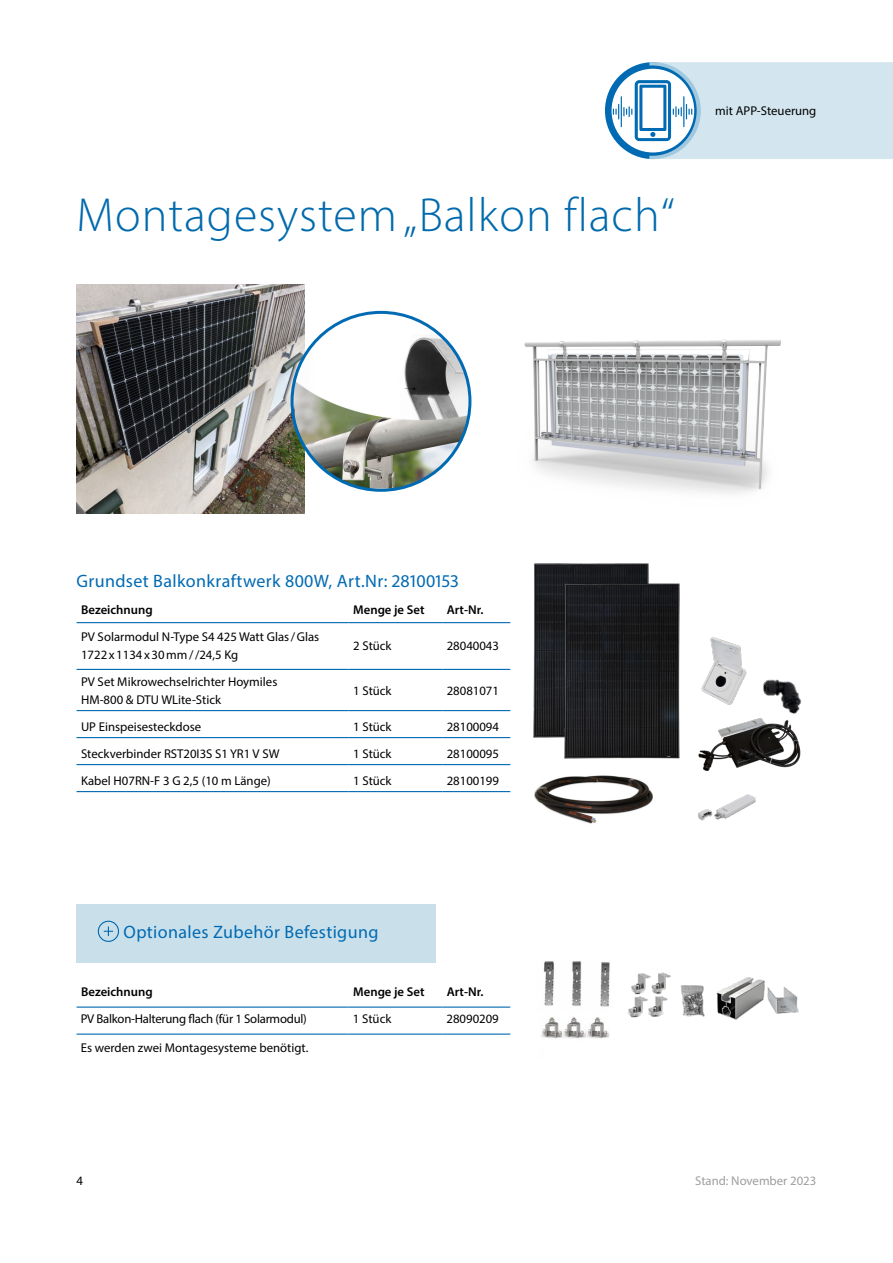
<style>
.page{position:relative;width:893px;height:1263px;background:#fff}
.page>*{position:absolute;margin:0;border:0;box-sizing:border-box;transform-origin:0 0}
.t1{font:300 48px "Myriad Pro";letter-spacing:.02em;color:#006aad}
.t2{font:18px "Myriad Pro";letter-spacing:.02em;color:#006ab3}
.t3{font:12.75px/18px "Myriad Pro";color:#000}
.t4{font:600 12.75px "Myriad Pro";color:#000}
.t5{font:12.75px "Myriad Pro";letter-spacing:-.02em;color:#000}
.t6{font:12.75px "Myriad Pro";color:#9c9e9f}
</style>
<div class="page">
<div style="left:77px;top:904px;width:359px;height:59px;background:#c9e0eb"></div>
<svg style="left:104px;top:926px;width:9px;height:10px"></svg>
<div style="left:98px;top:921px;width:21px;height:21px;border:1px solid #006ab3;border-radius:50%"></div>
<hr style="left:77px;top:622px;width:272px;height:1px;background:#006ab3">
<hr style="left:349px;top:622px;width:93px;height:1px;background:#006ab3">
<hr style="left:442px;top:622px;width:68px;height:1px;background:#006ab3">
<hr style="left:77px;top:669px;width:272px;height:1px;background:#006ab3">
<hr style="left:349px;top:669px;width:93px;height:1px;background:#006ab3">
<hr style="left:442px;top:669px;width:68px;height:1px;background:#006ab3">
<hr style="left:77px;top:710px;width:272px;height:1px;background:#006ab3">
<hr style="left:349px;top:710px;width:93px;height:1px;background:#006ab3">
<hr style="left:442px;top:710px;width:68px;height:1px;background:#006ab3">
<hr style="left:77px;top:737px;width:272px;height:1px;background:#006ab3">
<hr style="left:349px;top:737px;width:93px;height:1px;background:#006ab3">
<hr style="left:442px;top:737px;width:68px;height:1px;background:#006ab3">
<hr style="left:77px;top:764px;width:272px;height:1px;background:#006ab3">
<hr style="left:349px;top:764px;width:93px;height:1px;background:#006ab3">
<hr style="left:442px;top:764px;width:68px;height:1px;background:#006ab3">
<hr style="left:77px;top:791px;width:272px;height:1px;background:#006ab3">
<hr style="left:349px;top:791px;width:93px;height:1px;background:#006ab3">
<hr style="left:442px;top:791px;width:68px;height:1px;background:#006ab3">
<hr style="left:77px;top:1006px;width:272px;height:2px;background:#006ab3">
<hr style="left:349px;top:1006px;width:93px;height:2px;background:#006ab3">
<hr style="left:442px;top:1006px;width:68px;height:2px;background:#006ab3">
<hr style="left:77px;top:1033px;width:272px;height:2px;background:#006ab3">
<hr style="left:349px;top:1033px;width:93px;height:2px;background:#006ab3">
<hr style="left:442px;top:1033px;width:68px;height:2px;background:#006ab3">
<img style="left:533px;top:563px;width:15px;height:175px">
<img style="left:548px;top:563px;width:132px;height:196px">
<img style="left:698px;top:722px;width:103px;height:49px">
<img style="left:745px;top:679px;width:57px;height:57px">
<img style="left:701px;top:637px;width:51px;height:72px">
<img style="left:534px;top:775px;width:119px;height:49px">
<img style="left:697px;top:794px;width:59px;height:26px">
<img style="left:543px;top:961px;width:67px;height:46px">
<img style="left:541px;top:1017px;width:68px;height:22px">
<img style="left:524px;top:339px;width:257px;height:155px">
<img style="left:627px;top:972px;width:172px;height:48px">
<img style="left:77px;top:284px;width:227px;height:229px">
<img style="left:295px;top:334px;width:173px;height:155px">
<div style="left:605px;top:62px;width:96px;height:97px;border:7px solid #006ab3;border-radius:50%"></div>
<svg style="left:613px;top:62px;width:280px;height:97px"></svg>
<h1 class="t1" style="left:77px;top:186px;width:600px">Montagesystem „Balkon flach“</h1>
<p class="t3" style="left:715px;top:102px;width:103px">mit APP-Steuerung</p>
<h2 class="t2" style="left:77px;top:569px;width:384px">Grundset Balkonkraftwerk 800W, Art.Nr: 28100153</h2>
<p class="t4" style="left:81px;top:601px;width:73px">Bezeichnung</p>
<p class="t4" style="left:353px;top:601px;width:73px">Menge je Set</p>
<p class="t4" style="left:447px;top:601px;width:38px">Art-Nr.</p>
<p class="t3" style="left:81px;top:627px;width:240px">PV Solarmodul N-Type S4 425 Watt Glas/Glas<br>1722x1134x30mm//24,5 Kg</p>
<p class="t3" style="left:353px;top:636px;width:40px">2 Stück</p>
<p class="t3" style="left:447px;top:636px;width:54px">28040043</p>
<p class="t3" style="left:81px;top:672px;width:198px">PV Set Mikrowechselrichter Hoymiles<br>HM-800 &amp; DTU WLite-Stick</p>
<p class="t3" style="left:353px;top:681px;width:40px">1 Stück</p>
<p class="t3" style="left:447px;top:681px;width:54px">28081071</p>
<p class="t3" style="left:81px;top:717px;width:122px">UP Einspeisesteckdose</p>
<p class="t3" style="left:353px;top:717px;width:40px">1 Stück</p>
<p class="t3" style="left:447px;top:717px;width:54px">28100094</p>
<p class="t3" style="left:81px;top:744px;width:200px">Steckverbinder RST20I3S S1 YR1 V SW</p>
<p class="t3" style="left:353px;top:744px;width:40px">1 Stück</p>
<p class="t3" style="left:447px;top:744px;width:54px">28100095</p>
<p class="t3" style="left:81px;top:771px;width:191px">Kabel H07RN-F 3 G 2,5 (10 m Länge)</p>
<p class="t3" style="left:353px;top:771px;width:40px">1 Stück</p>
<p class="t3" style="left:447px;top:771px;width:54px">28100199</p>
<h2 class="t2" style="left:124px;top:920px;width:256px">Optionales Zubehör Befestigung</h2>
<p class="t4" style="left:81px;top:984px;width:73px">Bezeichnung</p>
<p class="t4" style="left:353px;top:984px;width:73px">Menge je Set</p>
<p class="t4" style="left:447px;top:984px;width:38px">Art-Nr.</p>
<p class="t5" style="left:81px;top:1011px;width:228px">PV Balkon-Halterung flach (für 1 Solarmodul)</p>
<p class="t3" style="left:353px;top:1010px;width:40px">1 Stück</p>
<p class="t3" style="left:446px;top:1010px;width:54px">28090209</p>
<p class="t3" style="left:81px;top:1038px;width:229px">Es werden zwei Montagesysteme benötigt.</p>
<p class="t3" style="left:77px;top:1172px;width:8px">4</p>
<p class="t6" style="left:695px;top:1173px;width:123px">Stand: November 2023</p>
</div>
